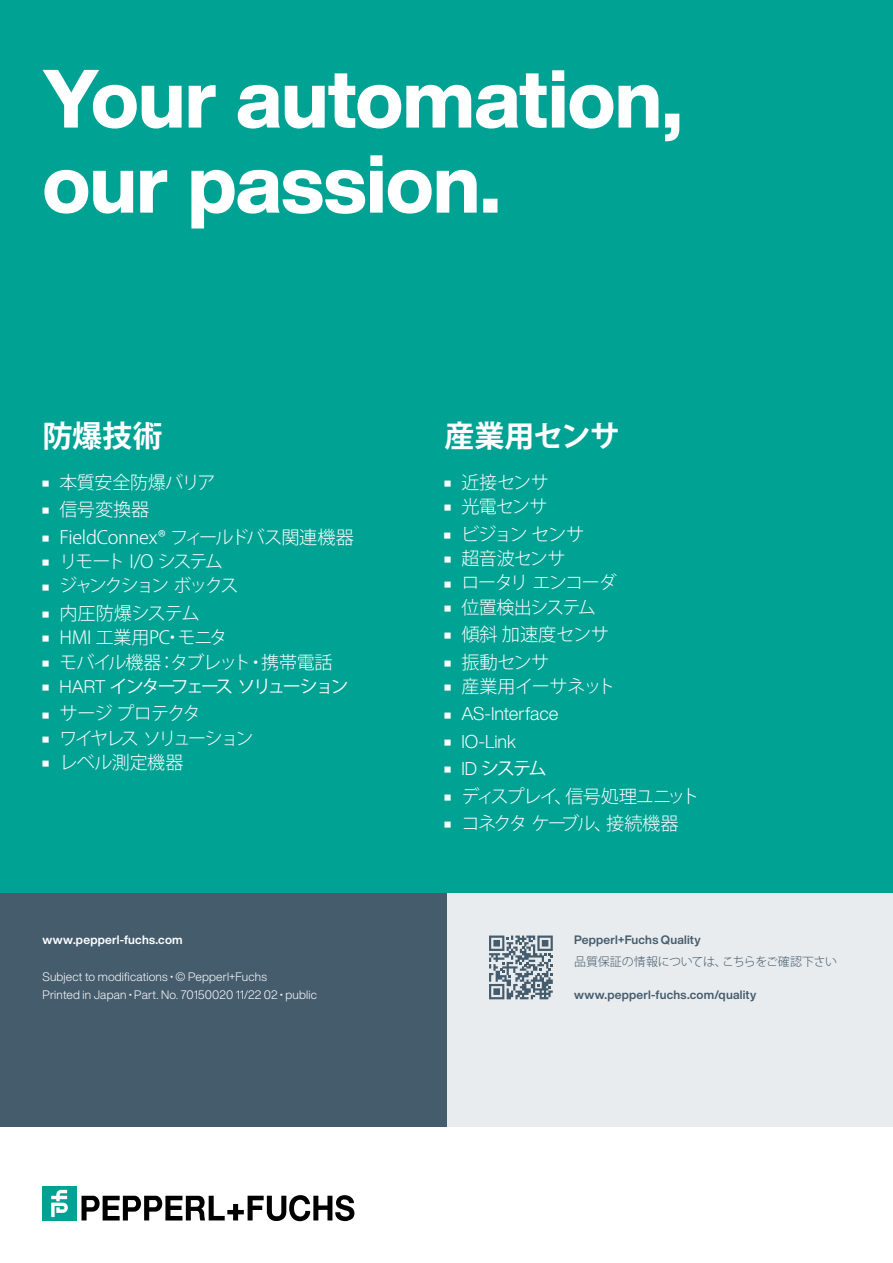
<style>
.page{position:relative;width:893px;height:1263px;background:#fff}
.page>*{position:absolute;margin:0;border:0;box-sizing:border-box;transform-origin:0 0}
.t1{font:700 30px "Koz Go Pr 6 N";letter-spacing:-.005em;color:#fff}
.t2{font:300 18.15px "Koz Go Pr 6 N";letter-spacing:-.03em;color:#fff}
.t3{font:300 18.15px "Koz Go Pr 6 N";letter-spacing:-.08em;color:#fff}
.t4{font:300 18.15px "Helvetica Now Display";letter-spacing:-.005em;color:#fff}
.t5{font:300 18.15px "Koz Go Pr 6 N";letter-spacing:-.005em;color:#fff}
.t6{font:300 18.15px "Koz Go Pr 6 N";letter-spacing:-.055em;color:#fff}
.t7{font:18.15px "Koz Go Pr 6 N";color:#fff}
.t8{font:300 18px "Koz Go Pr 6 N";letter-spacing:-.065em;color:#fff}
.t9{font:300 18px "Koz Go Pr 6 N";letter-spacing:-.14em;color:#fff}
.t10{font:300 18px "Koz Go Pr 6 N";letter-spacing:-.02em;color:#fff}
.t11{font:18px "Koz Go Pr 6 N";letter-spacing:-.155em;color:#fff}
.t12{font:300 18px "Koz Go Pr 6 N";letter-spacing:-.125em;color:#fff}
.t13{font:300 18px "Koz Go Pr 6 N";letter-spacing:-.03em;color:#fff}
.t14{font:300 18px "Koz Go Pr 6 N";letter-spacing:-.025em;color:#fff}
.t15{font:300 12px/18.3px "Helvetica Now Display";letter-spacing:.015em;color:#fff}
.t16{font:700 12px "Helvetica Now Display";letter-spacing:.02em;color:#455c6d}
.t17{font:300 12px "Helvetica Now Display";letter-spacing:.015em;color:#455c6d}
.t18{font:300 12px "Koz Go Pr 6 N";letter-spacing:-.025em;color:#455c6d}
.t19{font:700 12px "Helvetica Now Display";letter-spacing:.02em;color:#fff}
.s1{font-family:"Helvetica Now Display";font-weight:300}
.s2{font-weight:700}
</style>
<div class="page">
<div style="left:0;top:0;width:893px;height:893px;background:#00a294"></div>
<svg style="left:82px;top:1195px;width:273px;height:26px"></svg>
<div style="left:43px;top:1186px;width:34px;height:34px;background:#00a294"></div>
<svg style="left:51px;top:1190px;width:17px;height:27px"></svg>
<svg style="left:44px;top:155px;width:453px;height:73px"></svg>
<svg style="left:43px;top:70px;width:636px;height:71px"></svg>
<div style="left:446px;top:893px;width:447px;height:234px;background:#e9ecef"></div>
<svg style="left:489px;top:935px;width:64px;height:64px"></svg>
<div style="left:0;top:893px;width:446px;height:234px;background:#455c6d"></div>
<h1 class="t1" style="left:43px;top:419px;width:122px">防爆技術</h1>
<h3 class="t13" style="left:43px;top:472px;width:174px"><sup>■</sup> 本質安全防爆バリア</h3>
<h2 class="t2" style="left:43px;top:499px;width:108px"><sup>■</sup> 信号変換器</h2>
<h2 class="t2" style="left:43px;top:527px;width:313px"><sup>■</sup> FieldConnex® フィールドバス関連機器</h2>
<h3 class="t12" style="left:43px;top:551px;width:182px"><sup>■</sup> リモート I/O システム</h3>
<h3 class="t9" style="left:43px;top:576px;width:197px"><sup>■</sup> ジャンクションボックス</h3>
<h2 class="t2" style="left:43px;top:603px;width:159px"><sup>■</sup> 内圧防爆システム</h2>
<h3 class="t10" style="left:43px;top:627px;width:186px"><sup>■</sup> HMI 工業用PC・モニタ</h3>
<h3 class="t8" style="left:43px;top:652px;width:291px"><sup>■</sup> モバイル機器：タブレット・携帯電話</h3>
<h3 class="t11" style="left:43px;top:676px;width:307px"><sup>■</sup> <span class="s1">HART</span> インターフェース ソリューション</h3>
<h2 class="t2" style="left:43px;top:703px;width:160px"><sup>■</sup> サージプロテクタ</h2>
<h3 class="t9" style="left:43px;top:728px;width:212px"><sup>■</sup> ワイヤレスソリューション</h3>
<h3 class="t14" style="left:43px;top:752px;width:142px"><sup>■</sup> レベル測定機器</h3>
<p class="t19" style="left:43px;top:931px;width:142px">www.pepperl-fuchs.com</p>
<p class="t15" style="left:43px;top:967px;width:276px">Subject to modifications <span class="s2">·</span> © Pepperl+Fuchs<br>Printed in Japan <span class="s2">·</span> Part. No. 70150020 11/22 02 <span class="s2">·</span> public</p>
<h1 class="t1" style="left:444px;top:419px;width:177px">産業用センサ</h1>
<h3 class="t8" style="left:444px;top:472px;width:106px"><sup>■</sup> 近接センサ</h3>
<h3 class="t8" style="left:444px;top:496px;width:104px"><sup>■</sup> 光電センサ</h3>
<h2 class="t6" style="left:444px;top:524px;width:142px"><sup>■</sup> ビジョンセンサ</h2>
<h3 class="t8" style="left:444px;top:548px;width:123px"><sup>■</sup> 超音波センサ</h3>
<h3 class="t8" style="left:444px;top:573px;width:174px"><sup>■</sup> ロータリエンコーダ</h3>
<h3 class="t8" style="left:444px;top:597px;width:153px"><sup>■</sup> 位置検出システム</h3>
<h2 class="t5" style="left:444px;top:624px;width:166px"><sup>■</sup> 傾斜加速度センサ</h2>
<h2 class="t2" style="left:444px;top:652px;width:106px"><sup>■</sup> 振動センサ</h2>
<h3 class="t10" style="left:444px;top:676px;width:173px"><sup>■</sup> 産業用イーサネット</h3>
<h2 class="t4" style="left:444px;top:702px;width:116px"><sup>■</sup> AS-Interface</h2>
<h2 class="t4" style="left:444px;top:729px;width:73px"><sup>■</sup> IO-Link</h2>
<h2 class="t7" style="left:444px;top:758px;width:104px"><sup>■</sup> <span class="s1">ID</span> システム</h2>
<h2 class="t3" style="left:444px;top:786px;width:257px"><sup>■</sup> ディスプレイ、信号処理ユニット</h2>
<h2 class="t3" style="left:444px;top:813px;width:236px"><sup>■</sup> コネクタケーブル、接続機器</h2>
<p class="t16" style="left:574px;top:931px;width:128px">Pepperl+Fuchs Quality</p>
<p class="t17" style="left:574px;top:950px;width:167px">Download our latest policy here:</p>
<p class="t16" style="left:574px;top:987px;width:184px">www.pepperl-fuchs.com/quality</p>
<p class="t18" style="left:574px;top:955px;width:264px">品質保証の情報については、こちらをご確認下さい</p>
</div>
